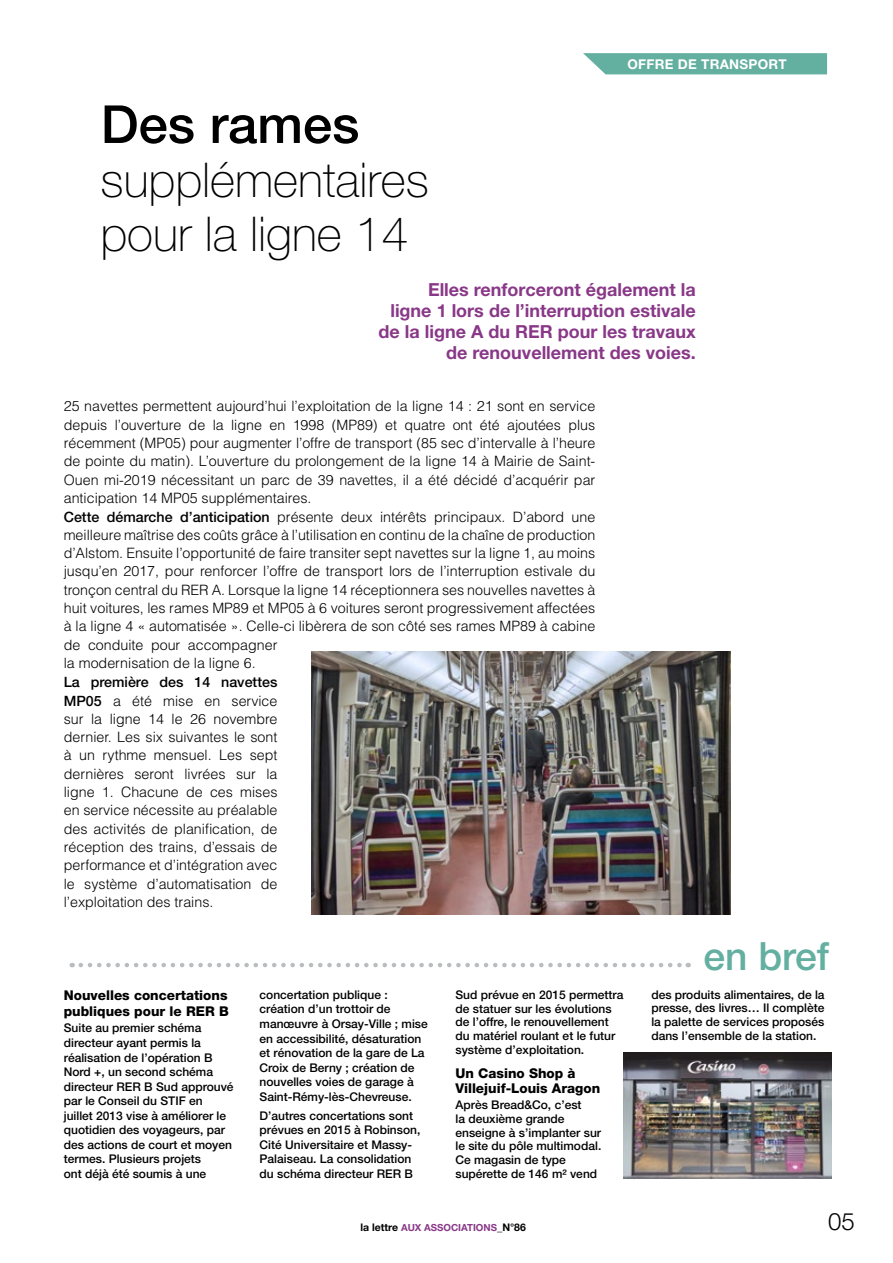
<style>
.page{position:relative;width:893px;height:1263px;background:#fff}
.page>*{position:absolute;margin:0;border:0;box-sizing:border-box;transform-origin:0 0}
.t1{font:500 52.5px "Helvetica Neue";color:#000}
.t2{font:100 48px/54px "Helvetica Neue";color:#000}
.t3{font:500 39px "Helvetica Neue";color:#63afa0}
.t4{font:300 24px "Helvetica Neue";color:#000}
.t5{font:700 18px/21px "Helvetica Neue";color:#893888;text-align:right}
.t6{font:300 14.25px/18.3px "Helvetica";color:#000}
.t7{font:500 14.25px "Helvetica Neue";color:#000}
.t8{font:800 13.5px/16px "Helvetica Neue";color:#000}
.t9{font:700 13.5px "Helvetica Neue";letter-spacing:.02em;color:#fff}
.t10{font:500 12px/14.5px "Helvetica Neue";color:#000}
.t11{font:700 9.75px "Helvetica Neue";color:#893888}
.s1{font-family:"Helvetica Neue";font-weight:500}
.s2{font-size:10.5px;color:#000}
</style>
<div class="page">
<svg style="left:583px;top:53px;width:244px;height:22px;background:#6fb5a7"></svg>
<svg style="left:81px;top:963px;width:608px;height:4px"></svg>
<img style="left:311px;top:652px;width:419px;height:262px">
<img style="left:624px;top:1052px;width:207px;height:127px">
<p class="t9" style="left:627px;top:56px;width:161px">OFFRE DE TRANSPORT</p>
<h1 class="t1" style="left:101px;top:93px;width:260px">Des rames</h1>
<h2 class="t2" style="left:101px;top:153px;width:330px">supplémentaires pour la ligne 14</h2>
<p class="t5" style="left:379px;top:279px;width:319px">Elles renforceront également la<br>ligne 1 lors de l’interruption estivale de la ligne A du RER pour les travaux de renouvellement des voies.</p>
<p class="t6" style="left:64px;top:397px;width:533px">25 navettes permettent aujourd’hui l’exploitation de la ligne 14 : 21 sont en service depuis l’ouverture de la ligne en 1998 (MP89) et quatre ont été ajoutées plus récemment (MP05) pour augmenter l’offre de transport (85 sec d’intervalle à l’heure de pointe du matin). L’ouverture du prolongement de la ligne 14 à Mairie de Saint-Ouen mi-2019 nécessitant un parc de 39 navettes, il a été décidé d’acquérir par anticipation 14 MP05 supplémentaires.<br><span class="s1">Cette démarche d’anticipation</span> présente deux intérêts principaux. D’abord une meilleure maîtrise des coûts grâce à l’utilisation en continu de la chaîne de production d’Alstom. Ensuite l’opportunité de faire transiter sept navettes sur la ligne 1, au moins jusqu’en 2017, pour renforcer l’offre de transport lors de l’interruption estivale du tronçon central du RER A. Lorsque la ligne 14 réceptionnera ses nouvelles navettes à huit voitures, les rames MP89 et MP05 à 6 voitures seront progressivement affectées à la ligne 4 « automatisée ». Celle-ci libèrera de son côté ses rames MP89 à cabine de conduite pour accompagner<br>la modernisation de la ligne 6.</p>
<p class="t7" style="left:64px;top:673px;width:215px">La première des 14 navettes</p>
<p class="t6" style="left:64px;top:691px;width:215px;text-align:justify"><span class="s1">MP05</span> a été mise en service sur la ligne 14 le 26 novembre dernier. Les six suivantes le sont à un rythme mensuel. Les sept dernières seront livrées sur la ligne 1. Chacune de ces mises en service nécessite au préalable des activités de planification, de réception des trains, d’essais de performance et d’intégration avec le système d’automatisation de l’exploitation des trains.</p>
<p class="t8" style="left:64px;top:987px;width:167px">Nouvelles concertations publiques pour le RER B</p>
<p class="t10" style="left:64px;top:1021px;width:171px">Suite au premier schéma directeur ayant permis la réalisation de l’opération B<br>Nord +, un second schéma directeur RER B Sud approuvé par le Conseil du STIF en juillet 2013 vise à améliorer le quotidien des voyageurs, par des actions de court et moyen termes. Plusieurs projets<br>ont déjà été soumis à une</p>
<p class="t10" style="left:260px;top:987px;width:170px">concertation publique : création d’un trottoir de manœuvre à Orsay-Ville ; mise en accessibilité, désaturation et rénovation de la gare de La<br>Croix de Berny ; création de nouvelles voies de garage à<br>Saint-Rémy-lès-Chevreuse.</p>
<p class="t10" style="left:260px;top:1108px;width:162px">D’autres concertations sont prévues en 2015 à Robinson,<br>Cité Universitaire et Massy-<br>Palaiseau. La consolidation du schéma directeur RER B</p>
<p class="t10" style="left:455px;top:987px;width:169px;line-height:13.8px">Sud prévue en 2015 permettra de statuer sur les évolutions de l’offre, le renouvellement du matériel roulant et le futur système d’exploitation.</p>
<p class="t8" style="left:455px;top:1065px;width:146px;line-height:15.3px">Un Casino Shop à<br>Villejuif-Louis Aragon</p>
<p class="t10" style="left:455px;top:1098px;width:147px;line-height:13.8px">Après Bread&amp;Co, c’est<br>la deuxième grande enseigne à s’implanter sur le site du pôle multimodal.<br>Ce magasin de type supérette de 146 m² vend</p>
<h3 class="t3" style="left:703px;top:933px;width:127px">en bref</h3>
<p class="t10" style="left:651px;top:987px;width:175px;line-height:13.8px;text-align:justify">des produits alimentaires, de la presse, des livres… Il complète la palette de services proposés dans l’ensemble de la station.</p>
<p class="t11" style="left:360px;top:1222px;width:167px"><span class="s2">la lettre</span> AUX ASSOCIATIONS<span class="s2">_N°86</span></p>
<h3 class="t4" style="left:828px;top:1207px;width:28px">05</h3>
</div>
